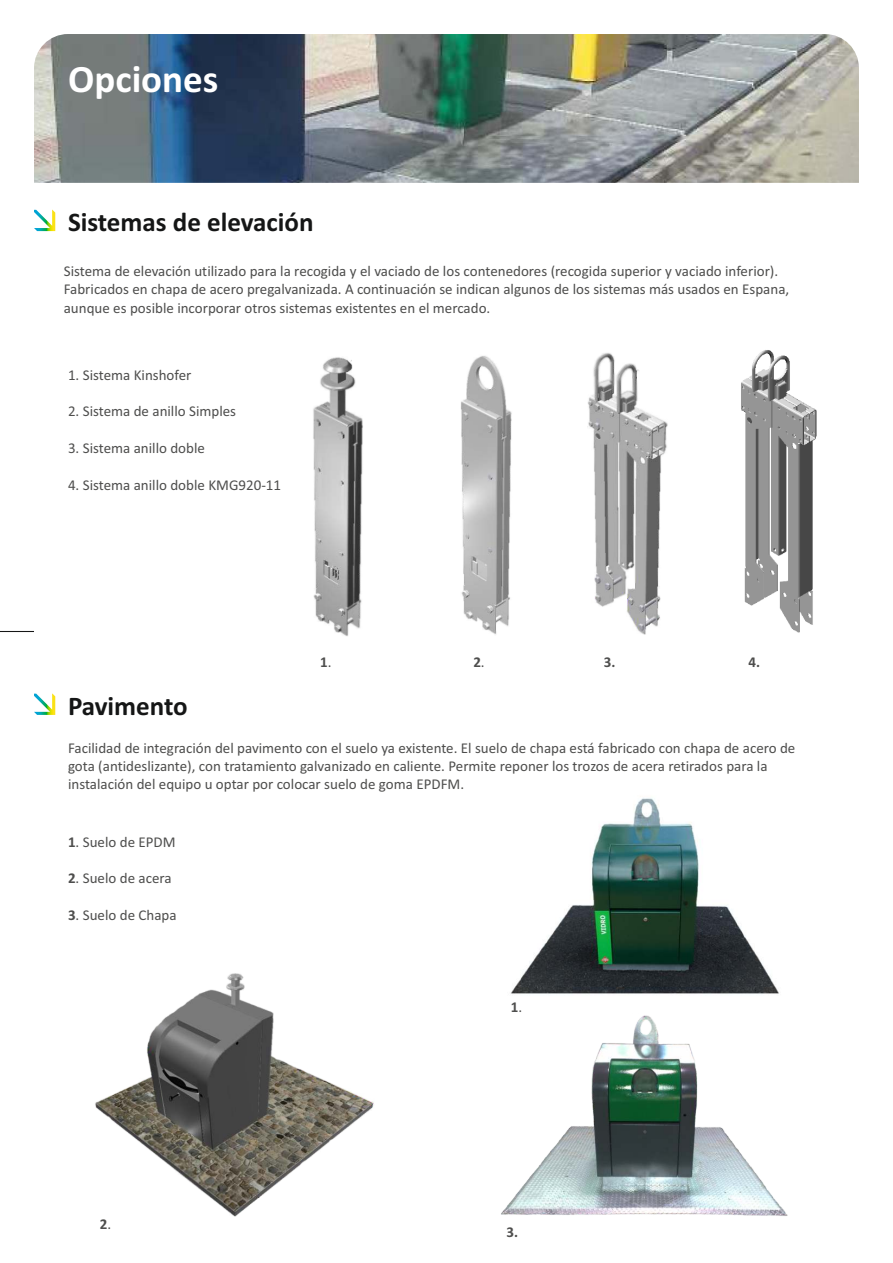
<style>
.page{position:relative;width:893px;height:1263px;background:#fff}
.page>*{position:absolute;margin:0;border:0;box-sizing:border-box;transform-origin:0 0}
.t1{font:700 39px "Calibri";color:#fff}
.t2{font:700 27px "Calibri";color:#151616}
.t3{font:15px/18.3px "Calibri";color:#4e4e4d}
.t4{font:700 15px "Calibri";color:#4e4e4d}
.s1{font-weight:400}
.s2{font-weight:700}
</style>
<div class="page">
<img style="left:501px;top:1015px;width:287px;height:201px">
<img style="left:95px;top:973px;width:279px;height:244px">
<img style="left:34px;top:34px;width:825px;height:149px">
<img style="left:510px;top:798px;width:269px;height:196px">
<svg style="left:34px;top:210px;width:21px;height:21px"></svg>
<svg style="left:34px;top:693px;width:21px;height:22px"></svg>
<img style="left:461px;top:356px;width:51px;height:279px">
<img style="left:587px;top:353px;width:81px;height:282px">
<img style="left:313px;top:357px;width:50px;height:279px">
<hr style="left:0;top:631px;width:34px;height:1px;background:#151616">
<img style="left:741px;top:350px;width:76px;height:283px">
<h1 class="t1" style="left:68px;top:63px;width:152px">Opciones</h1>
<h2 class="t2" style="left:68px;top:211px;width:247px">Sistemas de elevación</h2>
<p class="t3" style="left:64px;top:263px;width:727px">Sistema de elevación utilizado para la recogida y el vaciado de los contenedores (recogida superior y vaciado inferior).<br>Fabricados en chapa de acero pregalvanizada. A continuación se indican algunos de los sistemas más usados en Espana, aunque es posible incorporar otros sistemas existentes en el mercado.</p>
<p class="t3" style="left:68px;top:367px;width:125px">1. Sistema Kinshofer</p>
<p class="t3" style="left:68px;top:403px;width:170px">2. Sistema de anillo Simples</p>
<p class="t3" style="left:68px;top:440px;width:138px">3. Sistema anillo doble</p>
<p class="t3" style="left:68px;top:477px;width:215px">4. Sistema anillo doble KMG920-11</p>
<h2 class="t2" style="left:68px;top:694px;width:121px">Pavimento</h2>
<p class="t4" style="left:320px;top:656px;width:13px">1<span class="s1">.</span></p>
<p class="t4" style="left:473px;top:656px;width:13px">2<span class="s1">.</span></p>
<p class="t4" style="left:604px;top:656px;width:13px">3.</p>
<p class="t4" style="left:748px;top:656px;width:13px">4.</p>
<p class="t3" style="left:68px;top:740px;width:729px">Facilidad de integración del pavimento con el suelo ya existente. El suelo de chapa está fabricado con chapa de acero de gota (antideslizante), con tratamiento galvanizado en caliente. Permite reponer los trozos de acera retirados para la instalación del equipo u optar por colocar suelo de goma EPDFM.</p>
<p class="t3" style="left:68px;top:834px;width:109px"><span class="s2">1</span>. Suelo de EPDM</p>
<p class="t3" style="left:68px;top:870px;width:105px"><span class="s2">2</span>. Suelo de acera</p>
<p class="t3" style="left:68px;top:907px;width:110px"><span class="s2">3</span>. Suelo de Chapa</p>
<p class="t4" style="left:100px;top:1218px;width:13px">2<span class="s1">.</span></p>
<p class="t4" style="left:511px;top:1001px;width:13px">1<span class="s1">.</span></p>
<p class="t4" style="left:507px;top:1225px;width:13px">3.</p>
</div>
